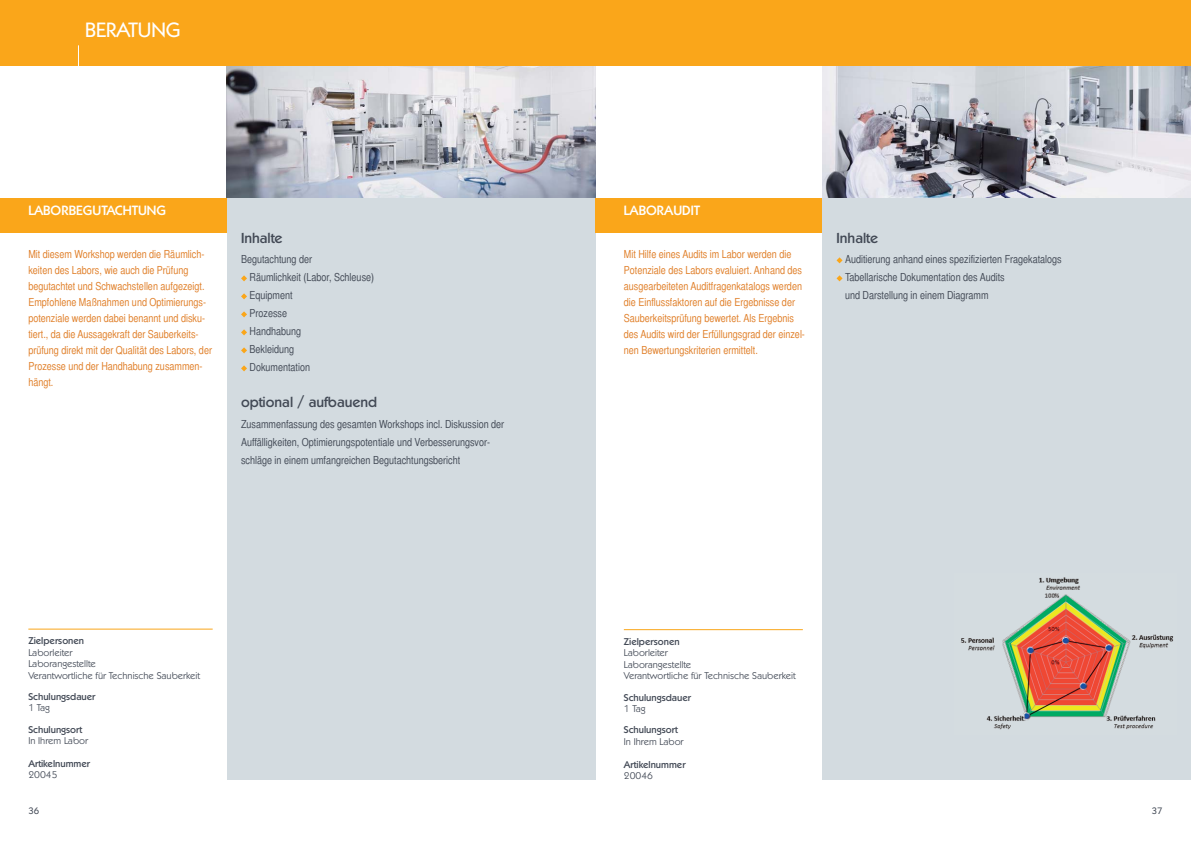
<style>
.page{position:relative;width:1191px;height:842px;background:#fff}
.page>*{position:absolute;margin:0;border:0;box-sizing:border-box;transform-origin:0 0}
.t1{font:20px "Koblenz";color:#fff}
.t2{font:500 14px "Koblenz";color:#424955}
.t3{font:500 13px "Koblenz";color:#fff}
.t4{font:11px/16px "Sans Cond";color:#e07e27}
.t5{font:11px/18px "Sans Cond";color:#424955}
.t6{font:300 9.5px/11.4px "Koblenz";color:#424955}
.t7{font:500 9.5px "Koblenz";color:#424955}
.t8{font:9px "Koblenz";color:#424955}
</style>
<div class="page">
<img style="left:822px;top:65px;width:369px;height:133px">
<img style="left:227px;top:65px;width:368px;height:133px">
<div style="left:595px;top:0;width:596px;height:65px;background:#faa61a"></div>
<div style="left:0;top:0;width:595px;height:65px;background:#faa61a"></div>
<div style="left:227px;top:198px;width:368px;height:582px;background:#d3dbe0"></div>
<div style="left:822px;top:198px;width:369px;height:582px;background:#d3dbe0"></div>
<div style="left:595px;top:198px;width:227px;height:34px;background:#faa61a"></div>
<div style="left:0;top:198px;width:227px;height:34px;background:#faa61a"></div>
<svg style="left:241px;top:365px;width:6px;height:6px"></svg>
<svg style="left:241px;top:347px;width:6px;height:6px"></svg>
<svg style="left:241px;top:329px;width:6px;height:6px"></svg>
<svg style="left:241px;top:311px;width:6px;height:6px"></svg>
<svg style="left:241px;top:293px;width:6px;height:6px"></svg>
<svg style="left:241px;top:275px;width:6px;height:6px"></svg>
<svg style="left:836px;top:275px;width:6px;height:6px"></svg>
<svg style="left:836px;top:257px;width:6px;height:6px"></svg>
<hr style="left:28px;top:629px;width:185px;height:1px;background:#faa61a">
<hr style="left:624px;top:629px;width:179px;height:1px;background:#faa61a">
<img style="left:961px;top:577px;width:213px;height:153px">
<hr style="left:78px;top:45px;width:1px;height:46px;background:#fff">
<h1 class="t1" style="left:85px;top:23px;width:97px">BERATUNG</h1>
<p class="t3" style="left:28px;top:205px;width:139px">LABORBEGUTACHTUNG</p>
<p class="t3" style="left:624px;top:205px;width:78px">LABORAUDIT</p>
<p class="t4" style="left:28px;top:247px;width:185px">Mit diesem Workshop werden die Räumlich&shy;keiten des Labors, wie auch die Prüfung begutachtet und Schwachstellen aufgezeigt.<br>Empfohlene Maßnahmen und Optimierungs&shy;potenziale werden dabei benannt und disku&shy;tiert., da die Aussagekraft der Sauberkeits&shy;prüfung direkt mit der Qualität des Labors, der Prozesse und der Handhabung zusammen&shy;hängt.</p>
<p class="t2" style="left:241px;top:232px;width:43px">Inhalte</p>
<p class="t5" style="left:249px;top:252px;width:126px;text-indent:-9px">Begutachtung der<br>Räumlichkeit (Labor, Schleuse)<br>Equipment<br>Prozesse<br>Handhabung<br>Bekleidung<br>Dokumentation</p>
<p class="t2" style="left:241px;top:397px;width:138px">optional / aufbauend</p>
<p class="t5" style="left:241px;top:416px;width:265px">Zusammenfassung des gesamten Workshops incl. Diskussion der<br>Auffälligkeiten, Optimierungspotentiale und Verbesserungsvor&shy;schläge in einem umfangreichen Begutachtungsbericht</p>
<p class="t4" style="left:624px;top:247px;width:183px">Mit Hilfe eines Audits im Labor werden die Potenziale des Labors evaluiert. Anhand des ausgearbeiteten Auditfragenkatalogs werden die Einflussfaktoren auf die Ergebnisse der Sauberkeitsprüfung bewertet. Als Ergebnis des Audits wird der Erfüllungsgrad der einzel&shy;nen Bewertungskriterien ermittelt.</p>
<p class="t2" style="left:836px;top:232px;width:43px">Inhalte</p>
<p class="t5" style="left:845px;top:252px;width:218px">Auditierung anhand eines spezifizierten Fragekatalogs<br>Tabellarische Dokumentation des Audits<br>und Darstellung in einem Diagramm</p>
<p class="t7" style="left:28px;top:637px;width:57px">Zielpersonen</p>
<p class="t6" style="left:28px;top:648px;width:173px">Laborleiter<br>Laborangestellte<br>Verantwortliche für Technische Sauberkeit</p>
<p class="t7" style="left:28px;top:693px;width:69px">Schulungsdauer</p>
<p class="t6" style="left:28px;top:703px;width:23px">1 Tag</p>
<p class="t7" style="left:28px;top:726px;width:55px">Schulungsort</p>
<p class="t6" style="left:28px;top:736px;width:61px">In Ihrem Labor</p>
<p class="t7" style="left:28px;top:760px;width:63px">Artikelnummer</p>
<p class="t6" style="left:28px;top:770px;width:31px">20045</p>
<p class="t7" style="left:624px;top:638px;width:57px">Zielpersonen</p>
<p class="t6" style="left:624px;top:648px;width:173px">Laborleiter<br>Laborangestellte<br>Verantwortliche für Technische Sauberkeit</p>
<p class="t7" style="left:624px;top:694px;width:69px">Schulungsdauer</p>
<p class="t6" style="left:624px;top:704px;width:23px">1 Tag</p>
<p class="t7" style="left:624px;top:726px;width:55px">Schulungsort</p>
<p class="t6" style="left:624px;top:737px;width:61px">In Ihrem Labor</p>
<p class="t7" style="left:624px;top:761px;width:63px">Artikelnummer</p>
<p class="t6" style="left:624px;top:771px;width:31px">20046</p>
<p class="t8" style="left:28px;top:808px;width:12px">36</p>
<p class="t8" style="left:1151px;top:808px;width:12px">37</p>
</div>
